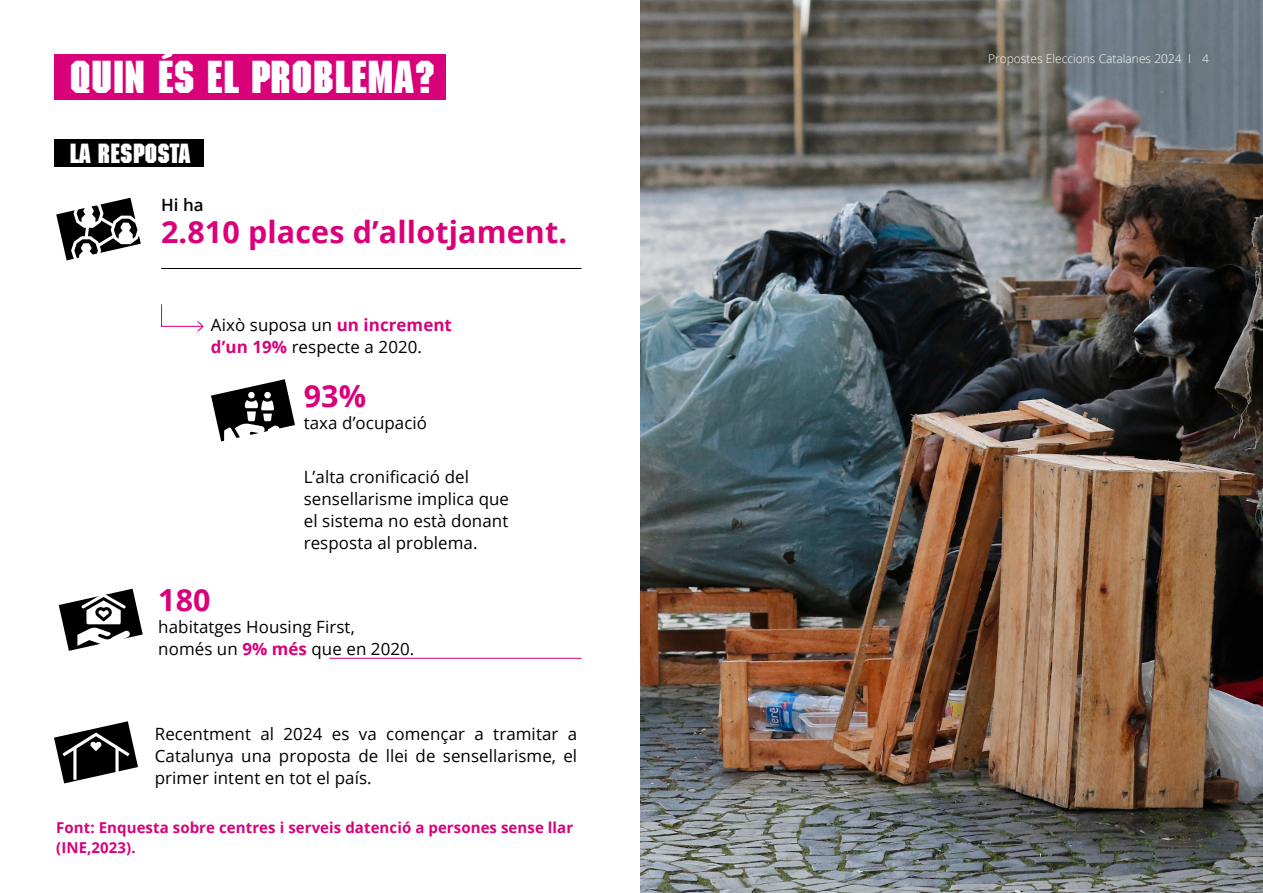
<style>
.page{position:relative;width:1263px;height:893px;background:#fff}
.page>*{position:absolute;margin:0;border:0;box-sizing:border-box;transform-origin:0 0}
.t1{font:700 45px "Machine Std";color:#fff}
.PARRAFOS{font:700 30.45px "Open Sans";letter-spacing:.005em;color:#d9007a}
.t2{font:700 27px "Machine Std";color:#fff}
.PARRAFOS-2{font:16.95px/22px "Open Sans";letter-spacing:.005em;color:#000}
.PARRAFOS-3{font:600 16.95px "Open Sans";color:#000}
.PARRAFOS-4{font:700 15px/19.5px "Open Sans";letter-spacing:.005em;color:#d9017a}
.PARRAFOS-5{font:300 12px "Open Sans";color:#fff}
.s1{font-weight:700;color:#d9017a}
</style>
<div class="page">
<img style="left:640px;top:0;width:623px;height:893px">
<div style="left:54px;top:54px;width:391px;height:45px;background:#d9017a"></div>
<div style="left:54px;top:139px;width:150px;height:27px;background:#000"></div>
<hr style="left:161px;top:268px;width:420px;height:1px;background:#000">
<hr style="left:329px;top:658px;width:252px;height:1px;background:#d9017a">
<svg style="left:56px;top:198px;width:85px;height:62px"></svg>
<svg style="left:161px;top:304px;width:43px;height:28px"></svg>
<svg style="left:59px;top:589px;width:84px;height:62px"></svg>
<svg style="left:211px;top:379px;width:84px;height:63px"></svg>
<svg style="left:54px;top:721px;width:84px;height:62px"></svg>
<p class="t1" style="left:70px;top:50px;width:368px">QUIN ÉS EL PROBLEMA?</p>
<p class="t2" style="left:70px;top:137px;width:122px">LA RESPOSTA</p>
<p class="PARRAFOS-3" style="left:161px;top:193px;width:44px">Hi ha</p>
<p class="PARRAFOS" style="left:161px;top:210px;width:407px">2.810 places d’allotjament.</p>
<p class="PARRAFOS-2" style="left:211px;top:313px;width:242px">Això suposa un <span class="s1">un increment d’un 19%</span> respecte a 2020.</p>
<p class="PARRAFOS" style="left:304px;top:374px;width:64px">93%</p>
<p class="PARRAFOS-2" style="left:304px;top:411px;width:125px">taxa d’ocupació</p>
<p class="PARRAFOS-2" style="left:304px;top:465px;width:207px">L’alta cronificació del sensellarisme implica que el sistema no està donant resposta al problema.</p>
<p class="PARRAFOS" style="left:158px;top:578px;width:54px">180</p>
<p class="PARRAFOS-2" style="left:158px;top:615px;width:198px">habitatges Housing First,</p>
<p class="PARRAFOS-2" style="left:158px;top:637px;width:258px">només un <span class="s1">9% més</span> que en 2020.</p>
<p class="PARRAFOS-2" style="left:155px;top:723px;width:424px;text-align:justify">Recentment al 2024 es va començar a tramitar a Catalunya una proposta de llei de sensellarisme, el primer intent en tot el país.</p>
<p class="PARRAFOS-4" style="left:56px;top:818px;width:518px">Font: Enquesta sobre centres i serveis datenció a persones sense llar (INE,2023).</p>
<p class="PARRAFOS-5" style="left:988px;top:51px;width:204px">Propostes Eleccions Catalanes 2024 I</p>
<p class="PARRAFOS-5" style="left:1202px;top:51px;width:8px">4</p>
</div>
